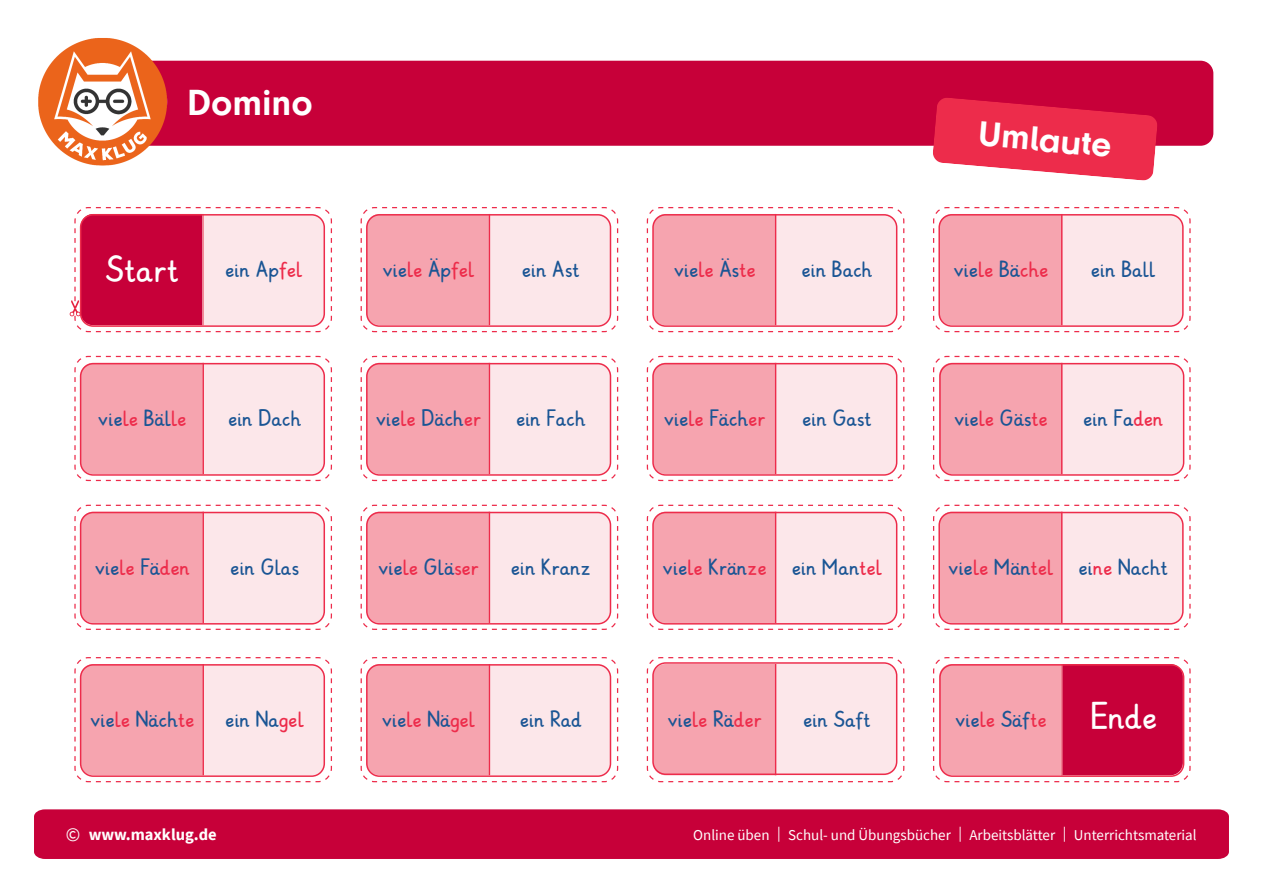
<style>
.page{position:relative;width:1263px;height:893px;background:#fff}
.page>*{position:absolute;margin:0;border:0;box-sizing:border-box;transform-origin:0 0}
.t1{font:700 37.5px "Mk Druckschrift N";color:#fff}
.t2{font:700 35.85px "Mk Druckschrift N";color:#fff}
.t3{font:700 34.5px "Grundschrift";color:#fff}
.t4{font:700 21px "Grundschrift";color:#1a5594}
.t5{font:700 16.5px "Source Sans Pro";color:#fff}
.t6{font:15px "Source Sans Pro";color:#fff}
.s1{color:#ed2c4b}
.s2{font-weight:400;font-size:19.5px}
</style>
<div class="page">
<div style="left:170px;top:61px;width:1043px;height:85px;background:#c70039"></div>
<svg style="left:932px;top:97px;width:226px;height:84px;background:#ea3f5e"></svg>
<img style="left:38px;top:38px;width:132px;height:128px">
<div style="left:34px;top:809px;width:1195px;height:50px;background:#c70039"></div>
<svg style="left:360px;top:207px;width:259px;height:126px;background:#f9ccd2"></svg>
<svg style="left:360px;top:355px;width:259px;height:127px;background:#f9ccd2"></svg>
<svg style="left:360px;top:504px;width:259px;height:126px;background:#f9cbd2"></svg>
<svg style="left:360px;top:657px;width:259px;height:126px;background:#f9ccd2"></svg>
<svg style="left:74px;top:355px;width:258px;height:127px;background:#f9cbd1"></svg>
<svg style="left:74px;top:504px;width:258px;height:126px;background:#f9cad1"></svg>
<svg style="left:74px;top:657px;width:258px;height:126px;background:#f9cbd1"></svg>
<svg style="left:646px;top:207px;width:259px;height:126px;background:#f9ccd2"></svg>
<svg style="left:646px;top:355px;width:259px;height:127px;background:#f9ccd2"></svg>
<svg style="left:646px;top:504px;width:259px;height:126px;background:#f9cbd2"></svg>
<svg style="left:646px;top:657px;width:259px;height:126px;background:#f9ccd2"></svg>
<svg style="left:933px;top:207px;width:258px;height:126px;background:#f9cad1"></svg>
<svg style="left:933px;top:355px;width:258px;height:127px;background:#f9cbd1"></svg>
<svg style="left:933px;top:504px;width:258px;height:126px;background:#f9cad0"></svg>
<svg style="left:933px;top:657px;width:258px;height:126px;background:#e36a87"></svg>
<svg style="left:70px;top:207px;width:262px;height:126px;background:#e687a1"></svg>
<hr style="left:202px;top:215px;width:2px;height:109px;background:#f38695">
<hr style="left:489px;top:215px;width:1px;height:109px;background:#ed2c4b">
<hr style="left:489px;top:364px;width:1px;height:109px;background:#ed2c4b">
<hr style="left:489px;top:512px;width:1px;height:110px;background:#ed2c4b">
<hr style="left:489px;top:665px;width:1px;height:109px;background:#ed2c4b">
<hr style="left:202px;top:364px;width:2px;height:109px;background:#ed2c4b">
<hr style="left:202px;top:512px;width:2px;height:110px;background:#ed2c4b">
<hr style="left:202px;top:665px;width:2px;height:109px;background:#ed2c4b">
<hr style="left:775px;top:215px;width:1px;height:109px;background:#ed2c4b">
<hr style="left:775px;top:364px;width:1px;height:109px;background:#ed2c4b">
<hr style="left:775px;top:512px;width:1px;height:110px;background:#ed2c4b">
<hr style="left:775px;top:665px;width:1px;height:109px;background:#ed2c4b">
<hr style="left:1061px;top:215px;width:1px;height:109px;background:#ed2c4b">
<hr style="left:1061px;top:364px;width:1px;height:109px;background:#ed2c4b">
<hr style="left:1061px;top:512px;width:1px;height:110px;background:#ed2c4b">
<hr style="left:1061px;top:665px;width:1px;height:109px;background:#f38695">
<div style="left:366px;top:214px;width:245px;height:113px;border:2px solid #ed2c4b;border-radius:13px"></div>
<div style="left:366px;top:363px;width:245px;height:113px;border:2px solid #ed2c4b;border-radius:13px"></div>
<div style="left:366px;top:512px;width:245px;height:113px;border:2px solid #ed2c4b;border-radius:13px"></div>
<div style="left:366px;top:664px;width:245px;height:113px;border:2px solid #ed2c4b;border-radius:13px"></div>
<div style="left:80px;top:363px;width:245px;height:113px;border:2px solid #ed2c4b;border-radius:13px"></div>
<div style="left:80px;top:512px;width:245px;height:113px;border:2px solid #ed2c4b;border-radius:13px"></div>
<div style="left:80px;top:664px;width:245px;height:113px;border:2px solid #ed2c4b;border-radius:13px"></div>
<div style="left:652px;top:214px;width:245px;height:113px;border:2px solid #ed2c4b;border-radius:13px"></div>
<div style="left:652px;top:363px;width:245px;height:113px;border:2px solid #ed2c4b;border-radius:13px"></div>
<div style="left:652px;top:512px;width:245px;height:113px;border:2px solid #ed2c4b;border-radius:13px"></div>
<div style="left:652px;top:662px;width:245px;height:113px;border:2px solid #ed2c4b;border-radius:13px"></div>
<div style="left:938px;top:214px;width:246px;height:113px;border:2px solid #ed2c4b;border-radius:13px"></div>
<div style="left:939px;top:363px;width:245px;height:113px;border:2px solid #ed2c4b;border-radius:13px"></div>
<div style="left:938px;top:512px;width:246px;height:113px;border:2px solid #ed2c4b;border-radius:13px"></div>
<div style="left:939px;top:664px;width:245px;height:113px;border:2px solid #ed2c4b;border-radius:13px"></div>
<div style="left:80px;top:214px;width:245px;height:113px;border:2px solid #ed2c4b;border-radius:13px"></div>
<h1 class="t1" style="left:187px;top:81px;width:127px">Domino</h1>
<h2 class="t2" style="left:980px;top:114px;width:135px;rotate:5deg">Umlaute</h2>
<p class="t3" style="left:106px;top:249px;width:75px">Start</p>
<p class="t4" style="left:226px;top:257px;width:79px">ein Ap<span class="s1">fel</span></p>
<p class="t4" style="left:383px;top:257px;width:93px">vie<span class="s1">le</span> Äp<span class="s1">fel</span></p>
<p class="t4" style="left:522px;top:257px;width:59px">ein Ast</p>
<p class="t4" style="left:674px;top:257px;width:83px">vie<span class="s1">le</span> Äs<span class="s1">te</span></p>
<p class="t4" style="left:802px;top:257px;width:72px">ein Bach</p>
<p class="t4" style="left:954px;top:257px;width:96px">vie<span class="s1">le</span> Bä<span class="s1">che</span></p>
<p class="t4" style="left:1091px;top:257px;width:66px">ein Ball</p>
<p class="t4" style="left:99px;top:405px;width:90px">vie<span class="s1">le</span> Bäl<span class="s1">le</span></p>
<p class="t4" style="left:228px;top:405px;width:75px">ein Dach</p>
<p class="t4" style="left:376px;top:405px;width:106px">vie<span class="s1">le</span> Däch<span class="s1">er</span></p>
<p class="t4" style="left:516px;top:405px;width:71px">ein Fach</p>
<p class="t4" style="left:664px;top:405px;width:103px">vie<span class="s1">le</span> Fäch<span class="s1">er</span></p>
<p class="t4" style="left:802px;top:405px;width:71px">ein Gast</p>
<p class="t4" style="left:955px;top:405px;width:95px">vie<span class="s1">le</span> Gäs<span class="s1">te</span></p>
<p class="t4" style="left:1083px;top:405px;width:81px">ein Fa<span class="s1">den</span></p>
<p class="t4" style="left:95px;top:554px;width:96px">vie<span class="s1">le</span> Fä<span class="s1">den</span></p>
<p class="t4" style="left:231px;top:554px;width:70px">ein Glas</p>
<p class="t4" style="left:379px;top:554px;width:102px">vie<span class="s1">le</span> Glä<span class="s1">ser</span></p>
<p class="t4" style="left:511px;top:554px;width:81px">ein Kranz</p>
<p class="t4" style="left:663px;top:554px;width:105px">vie<span class="s1">le</span> Krän<span class="s1">ze</span></p>
<p class="t4" style="left:792px;top:554px;width:92px">ein Man<span class="s1">tel</span></p>
<p class="t4" style="left:949px;top:554px;width:106px">vie<span class="s1">le</span> Män<span class="s1">tel</span></p>
<p class="t4" style="left:1079px;top:554px;width:91px">ei<span class="s1">ne</span> Nacht</p>
<p class="t4" style="left:91px;top:707px;width:105px">vie<span class="s1">le</span> Näch<span class="s1">te</span></p>
<p class="t4" style="left:226px;top:707px;width:80px">ein Na<span class="s1">gel</span></p>
<p class="t4" style="left:382px;top:707px;width:95px">vie<span class="s1">le</span> Nä<span class="s1">gel</span></p>
<p class="t4" style="left:520px;top:707px;width:63px">ein Rad</p>
<p class="t4" style="left:668px;top:707px;width:95px">vie<span class="s1">le</span> Rä<span class="s1">der</span></p>
<p class="t4" style="left:803px;top:707px;width:69px">ein Saft</p>
<p class="t4" style="left:956px;top:707px;width:93px">vie<span class="s1">le</span> Säf<span class="s1">te</span></p>
<p class="t3" style="left:1092px;top:695px;width:67px">Ende</p>
<p class="t5" style="left:66px;top:823px;width:152px"><span class="s2">©</span> www.maxklug.de</p>
<p class="t6" style="left:693px;top:825px;width:505px">Online üben | Schul- und Übungsbücher | Arbeitsblätter | Unterrichtsmaterial</p>
</div>
